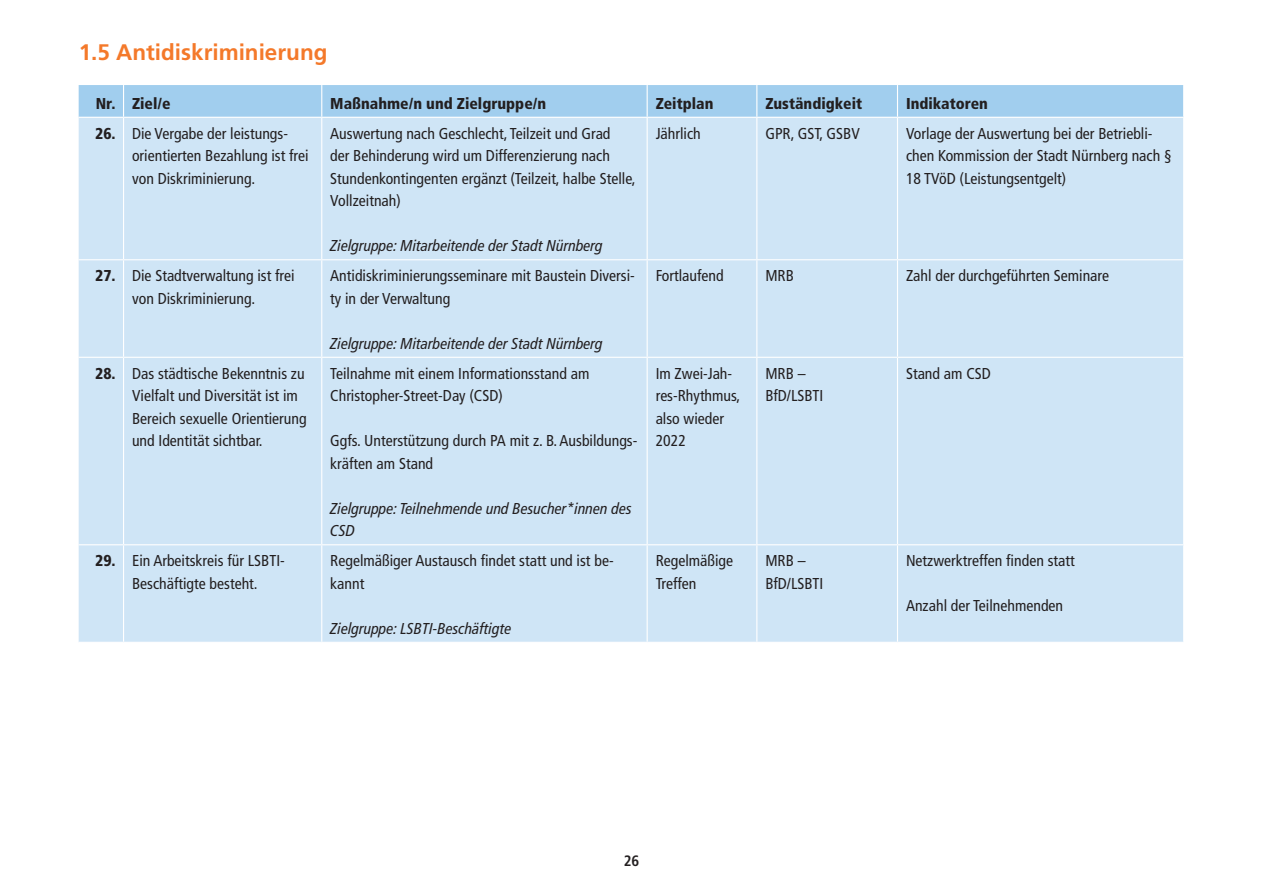
<style>
.page{position:relative;width:1263px;height:893px;background:#fff}
.page>*{position:absolute;margin:0;border:0;box-sizing:border-box;transform-origin:0 0}
.t1{font:700 22.5px "Frutiger LT Std";color:#f4792a}
.t2{font:condensed 15.75px/22.5px "Frutiger LT Std";color:#231f20}
.t3{font:italic condensed 15.75px/22.5px "Frutiger LT Pro";color:#231f20}
.t4{font:900 condensed 15.75px "Frutiger LT Std";color:#231f20}
.t5{font:700 condensed 15px "Frutiger LT Std";color:#231f20}
</style>
<div class="page">
<div style="left:79px;top:85px;width:1104px;height:32px;background:#a1ceee"></div>
<div style="left:79px;top:118px;width:1104px;height:524px;background:#cfe5f6"></div>
<hr style="left:123px;top:85px;width:1px;height:32px;background:#fff">
<hr style="left:321px;top:85px;width:1px;height:32px;background:#fff">
<hr style="left:647px;top:85px;width:1px;height:32px;background:#fff">
<hr style="left:756px;top:85px;width:1px;height:32px;background:#fff">
<hr style="left:897px;top:85px;width:1px;height:32px;background:#fff">
<hr style="left:123px;top:118px;width:1px;height:141px;background:#fff">
<hr style="left:321px;top:118px;width:1px;height:141px;background:#fff">
<hr style="left:647px;top:118px;width:1px;height:141px;background:#fff">
<hr style="left:756px;top:118px;width:1px;height:141px;background:#fff">
<hr style="left:897px;top:118px;width:1px;height:141px;background:#fff">
<hr style="left:79px;top:259px;width:45px;height:1px;background:#fff">
<hr style="left:124px;top:259px;width:198px;height:1px;background:#fff">
<hr style="left:123px;top:260px;width:1px;height:97px;background:#fff">
<hr style="left:322px;top:259px;width:325px;height:1px;background:#fff">
<hr style="left:321px;top:260px;width:1px;height:97px;background:#fff">
<hr style="left:647px;top:259px;width:110px;height:1px;background:#fff">
<hr style="left:647px;top:260px;width:1px;height:97px;background:#fff">
<hr style="left:757px;top:259px;width:140px;height:1px;background:#fff">
<hr style="left:756px;top:260px;width:1px;height:97px;background:#fff">
<hr style="left:897px;top:259px;width:287px;height:1px;background:#fff">
<hr style="left:897px;top:260px;width:1px;height:97px;background:#fff">
<hr style="left:79px;top:357px;width:45px;height:1px;background:#fff">
<hr style="left:124px;top:357px;width:198px;height:1px;background:#fff">
<hr style="left:123px;top:358px;width:1px;height:186px;background:#fff">
<hr style="left:322px;top:357px;width:325px;height:1px;background:#fff">
<hr style="left:321px;top:358px;width:1px;height:186px;background:#fff">
<hr style="left:647px;top:357px;width:110px;height:1px;background:#fff">
<hr style="left:647px;top:358px;width:1px;height:186px;background:#fff">
<hr style="left:757px;top:357px;width:140px;height:1px;background:#fff">
<hr style="left:756px;top:358px;width:1px;height:186px;background:#fff">
<hr style="left:897px;top:357px;width:287px;height:1px;background:#fff">
<hr style="left:897px;top:358px;width:1px;height:186px;background:#fff">
<hr style="left:79px;top:544px;width:45px;height:1px;background:#fff">
<hr style="left:124px;top:544px;width:198px;height:1px;background:#fff">
<hr style="left:123px;top:545px;width:1px;height:97px;background:#fff">
<hr style="left:322px;top:544px;width:325px;height:1px;background:#fff">
<hr style="left:321px;top:545px;width:1px;height:97px;background:#fff">
<hr style="left:647px;top:544px;width:110px;height:1px;background:#fff">
<hr style="left:647px;top:545px;width:1px;height:97px;background:#fff">
<hr style="left:757px;top:544px;width:140px;height:1px;background:#fff">
<hr style="left:756px;top:545px;width:1px;height:97px;background:#fff">
<hr style="left:897px;top:544px;width:287px;height:1px;background:#fff">
<hr style="left:897px;top:545px;width:1px;height:97px;background:#fff">
<p class="t1" style="left:79px;top:39px;width:250px">1.5 Antidiskriminierung</p>
<p class="t4" style="left:96px;top:94px;width:21px">Nr.</p>
<p class="t4" style="left:132px;top:94px;width:40px">Ziel/e</p>
<p class="t4" style="left:330px;top:94px;width:217px">Maßnahme/n und Zielgruppe/n</p>
<p class="t4" style="left:656px;top:94px;width:59px">Zeitplan</p>
<p class="t4" style="left:765px;top:94px;width:98px">Zuständigkeit</p>
<p class="t4" style="left:906px;top:94px;width:83px">Indikatoren</p>
<p class="t4" style="left:95px;top:124px;width:22px">26.</p>
<p class="t2" style="left:132px;top:122px;width:178px">Die Vergabe der leistungs&shy;orientierten Bezahlung ist frei von Diskriminierung.</p>
<p class="t2" style="left:330px;top:122px;width:307px">Auswertung nach Geschlecht, Teilzeit und Grad<br>der Behinderung wird um Differenzierung nach Stundenkontingenten ergänzt (Teilzeit, halbe Stelle, Vollzeitnah)</p>
<p class="t3" style="left:330px;top:235px;width:274px">Zielgruppe: Mitarbeitende der Stadt Nürnberg</p>
<p class="t2" style="left:656px;top:122px;width:47px">Jährlich</p>
<p class="t2" style="left:765px;top:122px;width:96px">GPR, GST, GSBV</p>
<p class="t2" style="left:906px;top:122px;width:267px">Vorlage der Auswertung bei der Betriebli&shy;chen Kommission der Stadt Nürnberg nach §<br>18 TVöD (Leistungsentgelt)</p>
<p class="t4" style="left:95px;top:266px;width:22px">27.</p>
<p class="t2" style="left:132px;top:265px;width:164px">Die Stadtverwaltung ist frei von Diskriminierung.</p>
<p class="t2" style="left:330px;top:265px;width:306px">Antidiskriminierungsseminare mit Baustein Diversi&shy;ty in der Verwaltung</p>
<p class="t3" style="left:330px;top:332px;width:274px">Zielgruppe: Mitarbeitende der Stadt Nürnberg</p>
<p class="t4" style="left:95px;top:364px;width:22px">28.</p>
<p class="t2" style="left:132px;top:362px;width:176px">Das städtische Bekenntnis zu<br>Vielfalt und Diversität ist im<br>Bereich sexuelle Orientierung und Identität sichtbar.</p>
<p class="t2" style="left:330px;top:362px;width:261px">Teilnahme mit einem Informationsstand am<br>Christopher-Street-Day (CSD)</p>
<p class="t2" style="left:330px;top:430px;width:309px">Ggfs. Unterstützung durch PA mit z. B. Ausbildungs&shy;kräften am Stand</p>
<p class="t3" style="left:330px;top:497px;width:303px">Zielgruppe: Teilnehmende und Besucher*innen des<br>CSD</p>
<p class="t4" style="left:95px;top:551px;width:22px">29.</p>
<p class="t2" style="left:132px;top:550px;width:154px">Ein Arbeitskreis für LSBTI-<br>Beschäftigte besteht.</p>
<p class="t2" style="left:330px;top:550px;width:285px">Regelmäßiger Austausch findet statt und ist be&shy;kannt</p>
<p class="t3" style="left:330px;top:617px;width:183px">Zielgruppe: LSBTI-Beschäftigte</p>
<p class="t2" style="left:656px;top:265px;width:69px">Fortlaufend</p>
<p class="t2" style="left:765px;top:265px;width:30px">MRB</p>
<p class="t2" style="left:906px;top:265px;width:205px">Zahl der durchgeführten Seminare</p>
<p class="t2" style="left:656px;top:362px;width:151px">Im Zwei-Jah- MRB – res-Rhythmus,<br>also wieder<br>2022</p>
<p class="t2" style="left:765px;top:385px;width:60px">BfD/LSBTI</p>
<p class="t2" style="left:906px;top:362px;width:86px">Stand am CSD</p>
<p class="t2" style="left:656px;top:550px;width:79px">Regelmäßige<br>Treffen</p>
<p class="t2" style="left:765px;top:550px;width:60px">MRB –<br>BfD/LSBTI</p>
<p class="t2" style="left:906px;top:550px;width:170px">Netzwerktreffen finden statt</p>
<p class="t2" style="left:906px;top:595px;width:159px">Anzahl der Teilnehmenden</p>
<p class="t5" style="left:624px;top:852px;width:17px">26</p>
</div>
